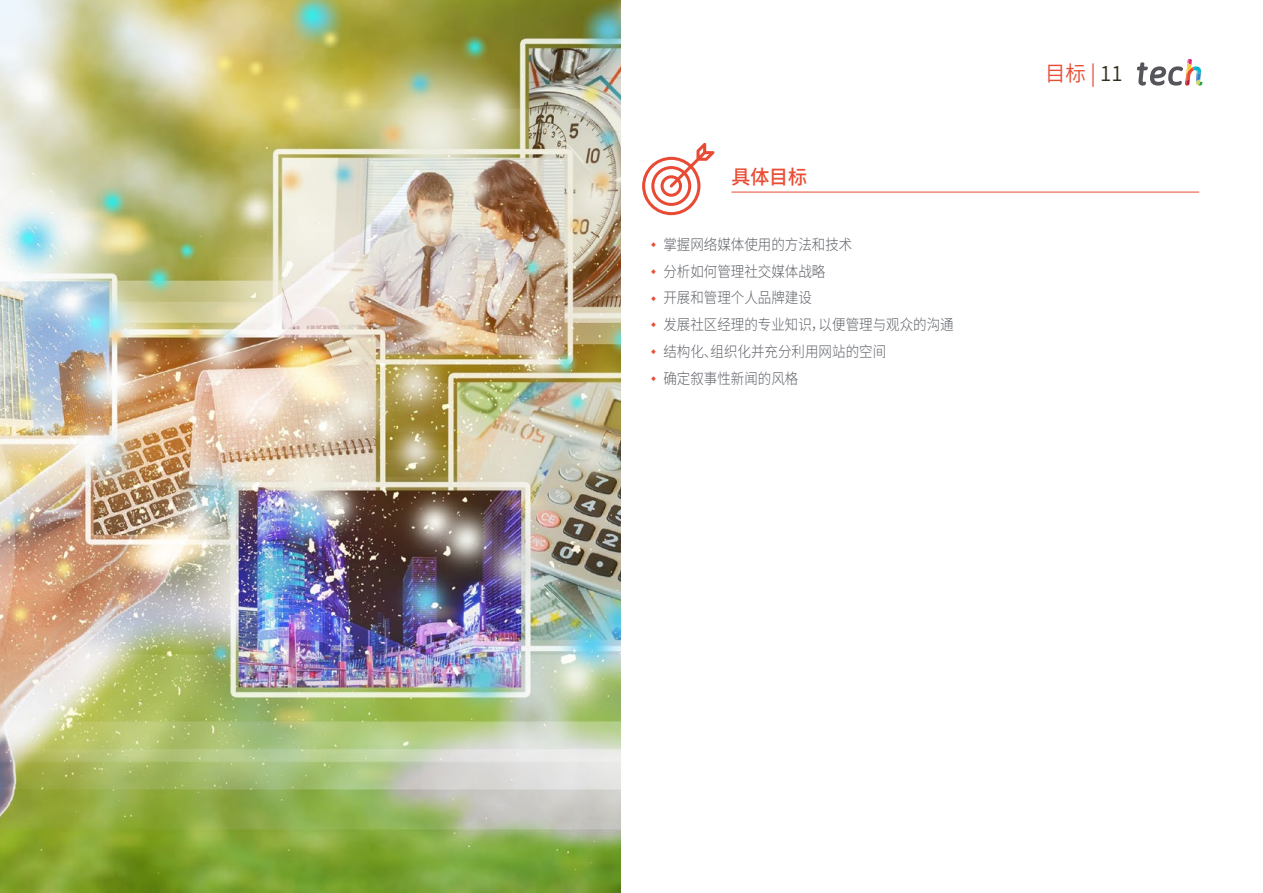
<style>
.page{position:relative;width:1263px;height:893px;background:#fff}
.page>*{position:absolute;margin:0;border:0;box-sizing:border-box;transform-origin:0 0}
.t1{font:21px "Source Han Sans CN";color:#e94d35}
.t2{font:500 19.5px "Source Han Sans CN";color:#e94d35}
.t3{font:300 15px/26.7px "Source Han Sans CN";color:#61646a;scale:.9 1}
.s1{color:#312e20}
</style>
<div class="page">
<svg style="left:642px;top:143px;width:72px;height:72px"></svg>
<hr style="left:731px;top:192px;width:468px;height:1px;background:#e94d35">
<img style="left:0;top:0;width:621px;height:893px">
<svg style="left:1137px;top:59px;width:65px;height:27px"></svg>
<h2 class="t2" style="left:731px;top:166px;width:77px">具体目标</h2>
<p class="t3" style="left:663px;top:231px;width:324px">掌握网络媒体使用的方法和技术<br>分析如何管理社交媒体战略<br>开展和管理个人品牌建设<br>发展社区经理的专业知识，以便管理与观众的沟通结构化、组织化并充分利用网站的空间<br>确定叙事性新闻的风格</p>
<h1 class="t1" style="left:1045px;top:61px;width:79px">目标 | <span class="s1">11</span></h1>
</div>
